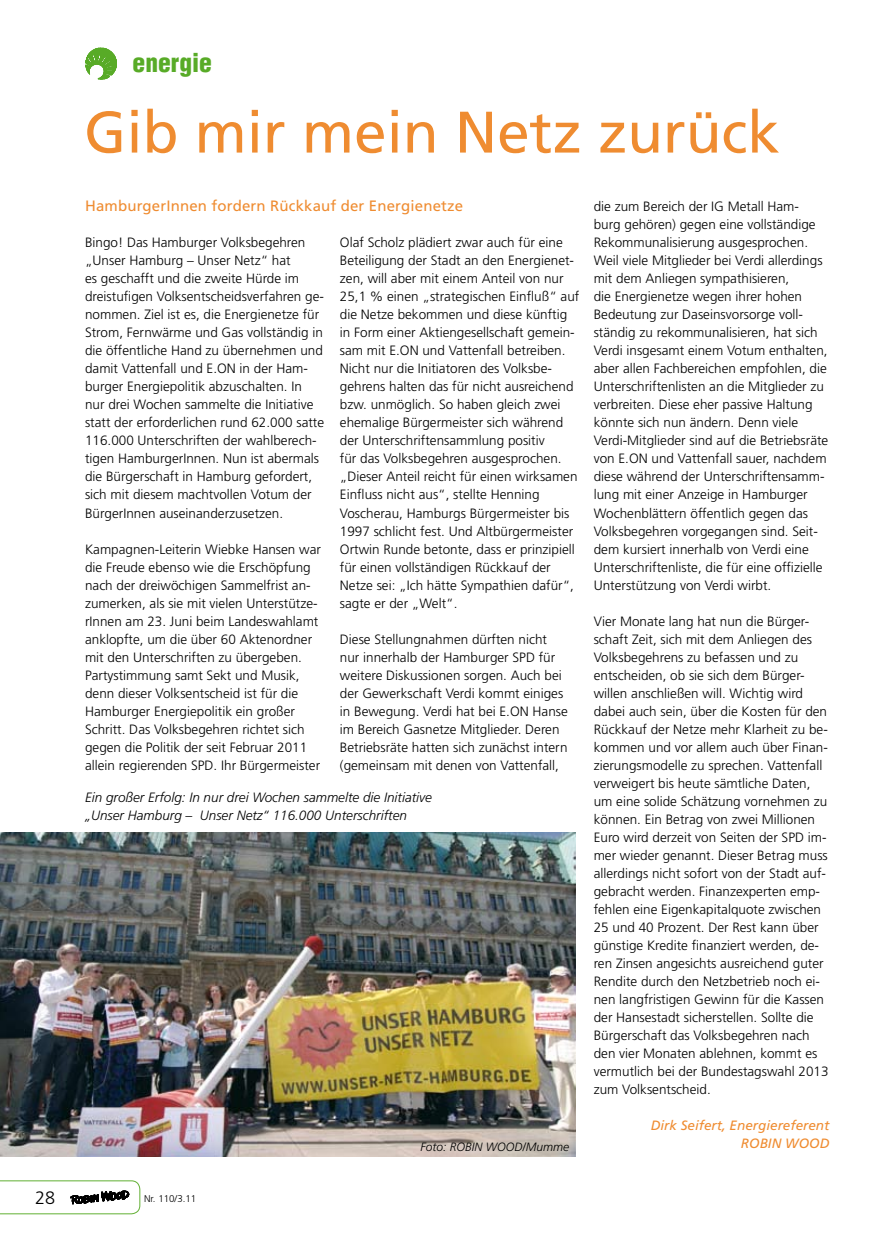
<style>
.page{position:relative;width:872px;height:1242px;background:#fff}
.page>*{position:absolute;margin:0;border:0;box-sizing:border-box;transform-origin:0 0}
.t1{font:58.5px "Frutiger LT";color:#ef8c31}
.t2{font:900 condensed 25.5px "Helvetica";color:#58ab27}
.t3{font:300 18px "Frutiger LT";color:#000}
.t4{font:15px "Frutiger LT";letter-spacing:.01em;color:#ef8c31}
.t5{font:300 13.5px/18px "Frutiger LT";color:#000}
.t6{font:italic 300 13.5px/18px "Frutiger LT";color:#000}
.t7{font:italic 13.5px/18px "Frutiger LT";color:#ef8c31;text-align:right}
.t8{font:italic 300 12px "Frutiger LT";color:#000}
.t9{font:300 9.75px "Frutiger LT";color:#000}
</style>
<div class="page">
<svg style="left:86px;top:48px;width:31px;height:32px"></svg>
<svg style="left:0;top:1180px;width:140px;height:34px"></svg>
<img style="left:0;top:832px;width:575px;height:325px">
<h2 class="t2" style="left:133px;top:46px;width:81px">energie</h2>
<h1 class="t1" style="left:84px;top:98px;width:697px">Gib mir mein Netz zurück</h1>
<p class="t4" style="left:85px;top:197px;width:379px">HamburgerInnen fordern Rückkauf der Energienetze</p>
<p class="t5" style="left:85px;top:234px;width:241px">Bingo! Das Hamburger Volksbegehren „Unser Hamburg – Unser Netz“ hat<br>es geschafft und die zweite Hürde im dreistufigen Volksentscheidsverfahren ge&shy;nommen. Ziel ist es, die Energienetze für Strom, Fernwärme und Gas vollständig in die öffentliche Hand zu übernehmen und damit Vattenfall und E.ON in der Ham&shy;burger Energiepolitik abzuschalten. In nur drei Wochen sammelte die Initiative statt der erforderlichen rund 62.000 satte 116.000 Unterschriften der wahlberech&shy;tigen HamburgerInnen. Nun ist abermals die Bürgerschaft in Hamburg gefordert, sich mit diesem machtvollen Votum der BürgerInnen auseinanderzusetzen.</p>
<p class="t5" style="left:85px;top:540px;width:237px">Kampagnen-Leiterin Wiebke Hansen war die Freude ebenso wie die Erschöpfung nach der dreiwöchigen Sammelfrist an&shy;zumerken, als sie mit vielen Unterstütze&shy;rInnen am 23. Juni beim Landeswahlamt anklopfte, um die über 60 Aktenordner mit den Unterschriften zu übergeben.<br>Partystimmung samt Sekt und Musik, denn dieser Volksentscheid ist für die Hamburger Energiepolitik ein großer Schritt. Das Volksbegehren richtet sich gegen die Politik der seit Februar 2011 allein regierenden SPD. Ihr Bürgermeister</p>
<p class="t5" style="left:340px;top:234px;width:241px">Olaf Scholz plädiert zwar auch für eine Beteiligung der Stadt an den Energienet&shy;zen, will aber mit einem Anteil von nur 25,1 % einen „strategischen Einfluß“ auf die Netze bekommen und diese künftig in Form einer Aktiengesellschaft gemein&shy;sam mit E.ON und Vattenfall betreiben.<br>Nicht nur die Initiatoren des Volksbe&shy;gehrens halten das für nicht ausreichend bzw. unmöglich. So haben gleich zwei ehemalige Bürgermeister sich während der Unterschriftensammlung positiv<br>für das Volksbegehren ausgesprochen. „Dieser Anteil reicht für einen wirksamen Einfluss nicht aus“, stellte Henning Voscherau, Hamburgs Bürgermeister bis 1997 schlicht fest. Und Altbürgermeister Ortwin Runde betonte, dass er prinzipiell für einen vollständigen Rückkauf der Netze sei: „Ich hätte Sympathien dafür“, sagte er der „Welt“.</p>
<p class="t5" style="left:340px;top:630px;width:229px">Diese Stellungnahmen dürften nicht nur innerhalb der Hamburger SPD für weitere Diskussionen sorgen. Auch bei der Gewerkschaft Verdi kommt einiges in Bewegung. Verdi hat bei E.ON Hanse im Bereich Gasnetze Mitglieder. Deren Betriebsräte hatten sich zunächst intern (gemeinsam mit denen von Vattenfall,</p>
<p class="t6" style="left:85px;top:789px;width:348px">Ein großer Erfolg: In nur drei Wochen sammelte die Initiative „Unser Hamburg – Unser Netz“ 116.000 Unterschriften</p>
<p class="t8" style="left:420px;top:1140px;width:150px">Foto: ROBIN WOOD/Mumme</p>
<p class="t5" style="left:594px;top:198px;width:236px">die zum Bereich der IG Metall Ham&shy;burg gehören) gegen eine vollständige Rekommunalisierung ausgesprochen.<br>Weil viele Mitglieder bei Verdi allerdings mit dem Anliegen sympathisieren,<br>die Energienetze wegen ihrer hohen Bedeutung zur Daseinsvorsorge voll&shy;ständig zu rekommunalisieren, hat sich Verdi insgesamt einem Votum enthalten, aber allen Fachbereichen empfohlen, die Unterschriftenlisten an die Mitglieder zu verbreiten. Diese eher passive Haltung könnte sich nun ändern. Denn viele Verdi-Mitglieder sind auf die Betriebsräte von E.ON und Vattenfall sauer, nachdem diese während der Unterschriftensamm&shy;lung mit einer Anzeige in Hamburger Wochenblättern öffentlich gegen das Volksbegehren vorgegangen sind. Seit&shy;dem kursiert innerhalb von Verdi eine Unterschriftenliste, die für eine offizielle Unterstützung von Verdi wirbt.</p>
<p class="t5" style="left:594px;top:612px;width:236px">Vier Monate lang hat nun die Bürger&shy;schaft Zeit, sich mit dem Anliegen des Volksbegehrens zu befassen und zu entscheiden, ob sie sich dem Bürger&shy;willen anschließen will. Wichtig wird dabei auch sein, über die Kosten für den Rückkauf der Netze mehr Klarheit zu be&shy;kommen und vor allem auch über Finan&shy;zierungsmodelle zu sprechen. Vattenfall verweigert bis heute sämtliche Daten, um eine solide Schätzung vornehmen zu können. Ein Betrag von zwei Millionen Euro wird derzeit von Seiten der SPD im&shy;mer wieder genannt. Dieser Betrag muss allerdings nicht sofort von der Stadt auf&shy;gebracht werden. Finanzexperten emp&shy;fehlen eine Eigenkapitalquote zwischen 25 und 40 Prozent. Der Rest kann über günstige Kredite finanziert werden, de&shy;ren Zinsen angesichts ausreichend guter Rendite durch den Netzbetrieb noch ei&shy;nen langfristigen Gewinn für die Kassen der Hansestadt sicherstellen. Sollte die Bürgerschaft das Volksbegehren nach den vier Monaten ablehnen, kommt es vermutlich bei der Bundestagswahl 2013 zum Volksentscheid.</p>
<p class="t7" style="left:651px;top:1116px;width:180px">Dirk Seifert, Energiereferent<br>ROBIN WOOD</p>
<h3 class="t3" style="left:35px;top:1187px;width:22px">28</h3>
<p class="t9" style="left:144px;top:1193px;width:54px">Nr. 110/3.11</p>
</div>
